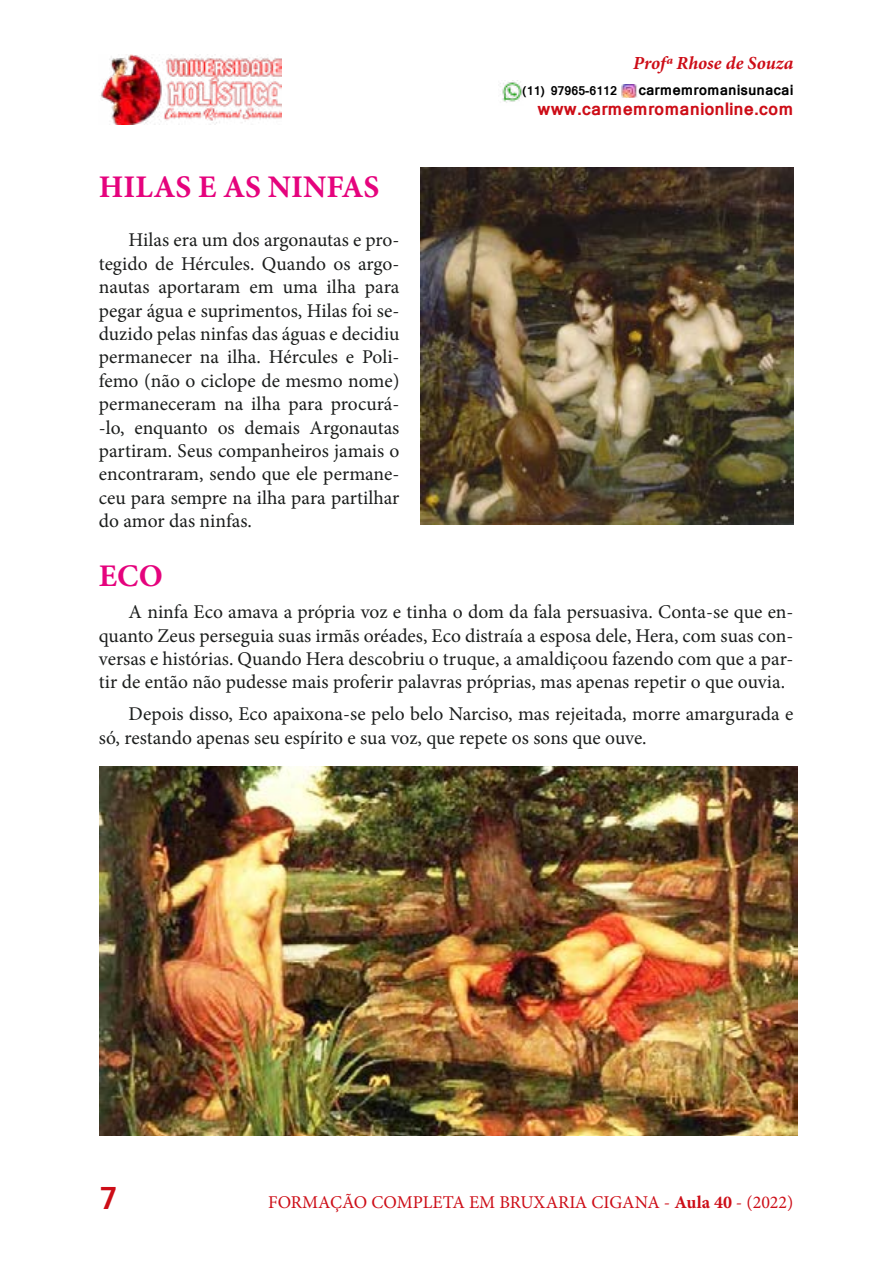
<style>
.page{position:relative;width:893px;height:1263px;background:#fff}
.page>*{position:absolute;margin:0;border:0;box-sizing:border-box;transform-origin:0 0}
.t1{font:700 31.5px "Minion Pro";color:#e5037d}
.t2{font:700 30px "Mangal";color:#cd0d17}
.t3{font:19.5px/23.4px "Minion Pro";color:#1b1d1c;text-align:justify}
.t4{font:italic 700 18.45px "Minion Pro";color:#cd0d17}
.t5{font:18px "Minion Pro";color:#cd0d17}
.t6{font:700 17.1px "Mangal";color:#cd0d17}
.t7{font:700 14.25px "Mangal";color:#000}
.t8{font:700 12px "Mangal";color:#000}
.s1{font-weight:700}
</style>
<div class="page">
<img style="left:100px;top:54px;width:181px;height:70px">
<img style="left:500px;top:80px;width:22px;height:23px">
<img style="left:622px;top:84px;width:15px;height:14px">
<img style="left:421px;top:168px;width:372px;height:357px">
<img style="left:99px;top:766px;width:698px;height:369px">
<p class="t4" style="left:633px;top:49px;width:162px">Profª Rhose de Souza</p>
<p class="t8" style="left:523px;top:80px;width:96px">(11) 97965-6112</p>
<p class="t7" style="left:638px;top:77px;width:157px">carmemromanisunacai</p>
<p class="t6" style="left:538px;top:93px;width:257px">www.carmemromanionline.com</p>
<h1 class="t1" style="left:99px;top:165px;width:282px">HILAS E AS NINFAS</h1>
<p class="t3" style="left:99px;top:228px;width:302px;text-indent:30px">Hilas era um dos argonautas e pro&shy;tegido de Hércules. Quando os argo&shy;nautas aportaram em uma ilha para pegar água e suprimentos, Hilas foi se&shy;duzido pelas ninfas das águas e decidiu permanecer na ilha. Hércules e Poli&shy;femo (não o ciclope de mesmo nome) permaneceram na ilha para procurá--lo, enquanto os demais Argonautas partiram. Seus companheiros jamais o encontraram, sendo que ele permane&shy;ceu para sempre na ilha para partilhar do amor das ninfas.</p>
<h1 class="t1" style="left:99px;top:554px;width:66px">ECO</h1>
<p class="t3" style="left:99px;top:600px;width:696px;text-indent:30px">A ninfa Eco amava a própria voz e tinha o dom da fala persuasiva. Conta-se que en&shy;quanto Zeus perseguia suas irmãs oréades, Eco distraía a esposa dele, Hera, com suas con&shy;versas e histórias. Quando Hera descobriu o truque, a amaldiçoou fazendo com que a par&shy;tir de então não pudesse mais proferir palavras próprias, mas apenas repetir o que ouvia.</p>
<p class="t3" style="left:99px;top:702px;width:696px;text-indent:30px">Depois disso, Eco apaixona-se pelo belo Narciso, mas rejeitada, morre amargurada e só, restando apenas seu espírito e sua voz, que repete os sons que ouve.</p>
<h2 class="t2" style="left:100px;top:1170px;width:19px">7</h2>
<p class="t5" style="left:268px;top:1190px;width:527px">FORMAÇÃO COMPLETA EM BRUXARIA CIGANA - <span class="s1">Aula 40</span> - (2022)</p>
</div>
